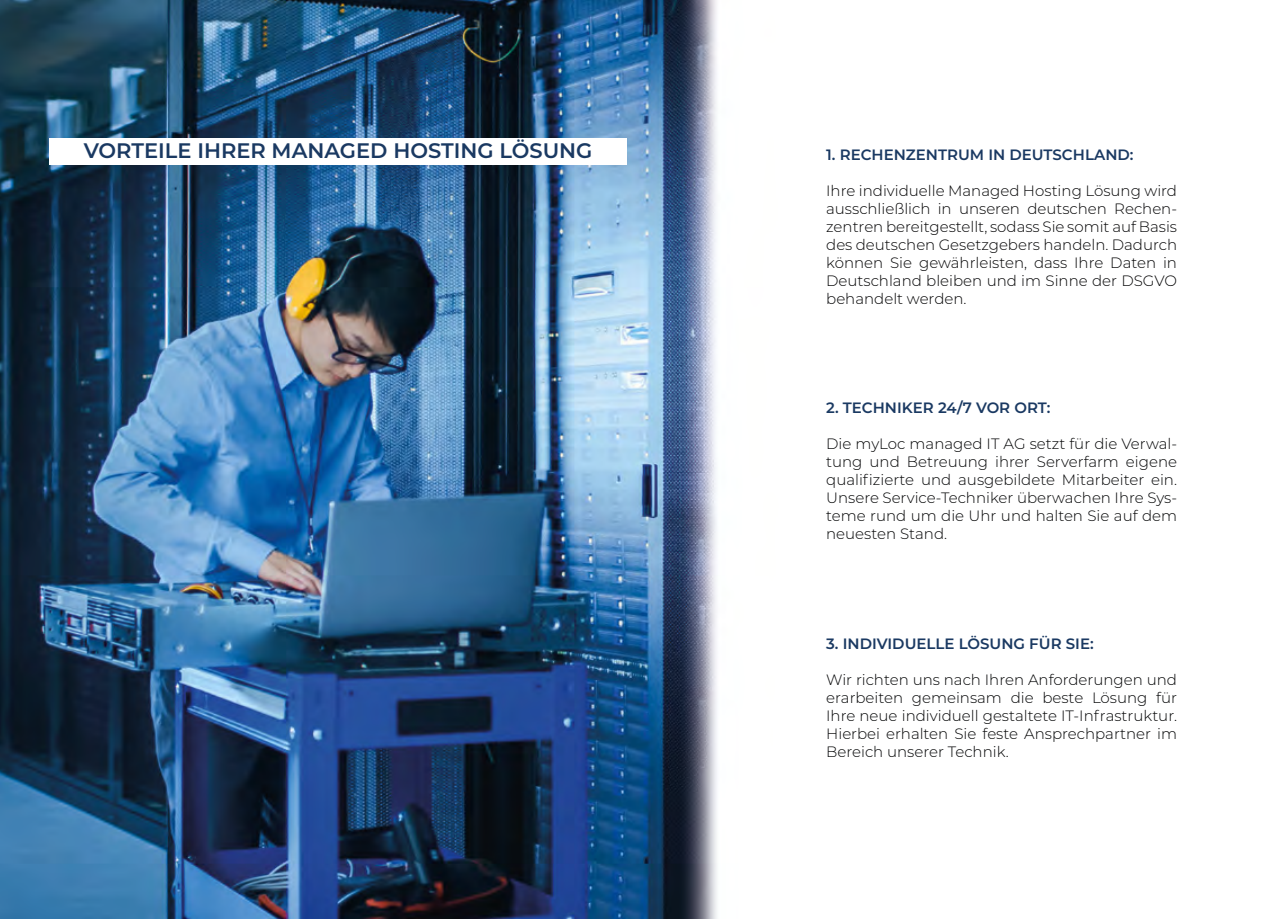
<style>
.page{position:relative;width:1276px;height:919px;background:#fff}
.page>*{position:absolute;margin:0;border:0;box-sizing:border-box;transform-origin:0 0}
.t1{font:600 21px "Montserrat";color:#1a3962}
.t2{font:300 15px/18px "Montserrat";color:#020304;text-align:justify}
.t3{font:300 15px/18px "Montserrat";color:#020203;text-align:justify}
.t4{font:600 15px "Montserrat";color:#1a3962}
</style>
<div class="page">
<img style="left:0;top:0;width:717px;height:918px">
<div style="left:50px;top:138px;width:576px;height:26px;background:#fff"></div>
<h1 class="t1" style="left:84px;top:136px;width:510px">VORTEILE IHRER MANAGED HOSTING LÖSUNG</h1>
<p class="t4" style="left:826px;top:144px;width:309px">1. RECHENZENTRUM IN DEUTSCHLAND:</p>
<p class="t3" style="left:826px;top:181px;width:352px">Ihre individuelle Managed Hosting Lösung wird ausschließlich in unseren deutschen Rechen&shy;zentren bereitgestellt, sodass Sie somit auf Basis des deutschen Gesetzgebers handeln. Dadurch können Sie gewährleisten, dass Ihre Daten in Deutschland bleiben und im Sinne der DSGVO behandelt werden.</p>
<p class="t4" style="left:826px;top:397px;width:226px">2. TECHNIKER 24/7 VOR ORT:</p>
<p class="t2" style="left:826px;top:434px;width:352px">Die myLoc managed IT AG setzt für die Verwal&shy;tung und Betreuung ihrer Serverfarm eigene qualifizierte und ausgebildete Mitarbeiter ein.<br>Unsere Service-Techniker überwachen Ihre Sys&shy;teme rund um die Uhr und halten Sie auf dem neuesten Stand.</p>
<p class="t4" style="left:826px;top:633px;width:269px">3. INDIVIDUELLE LÖSUNG FÜR SIE:</p>
<p class="t2" style="left:826px;top:670px;width:352px">Wir richten uns nach Ihren Anforderungen und erarbeiten gemeinsam die beste Lösung für Ihre neue individuell gestaltete IT-Infrastruktur.<br>Hierbei erhalten Sie feste Ansprechpartner im Bereich unserer Technik.</p>
</div>
